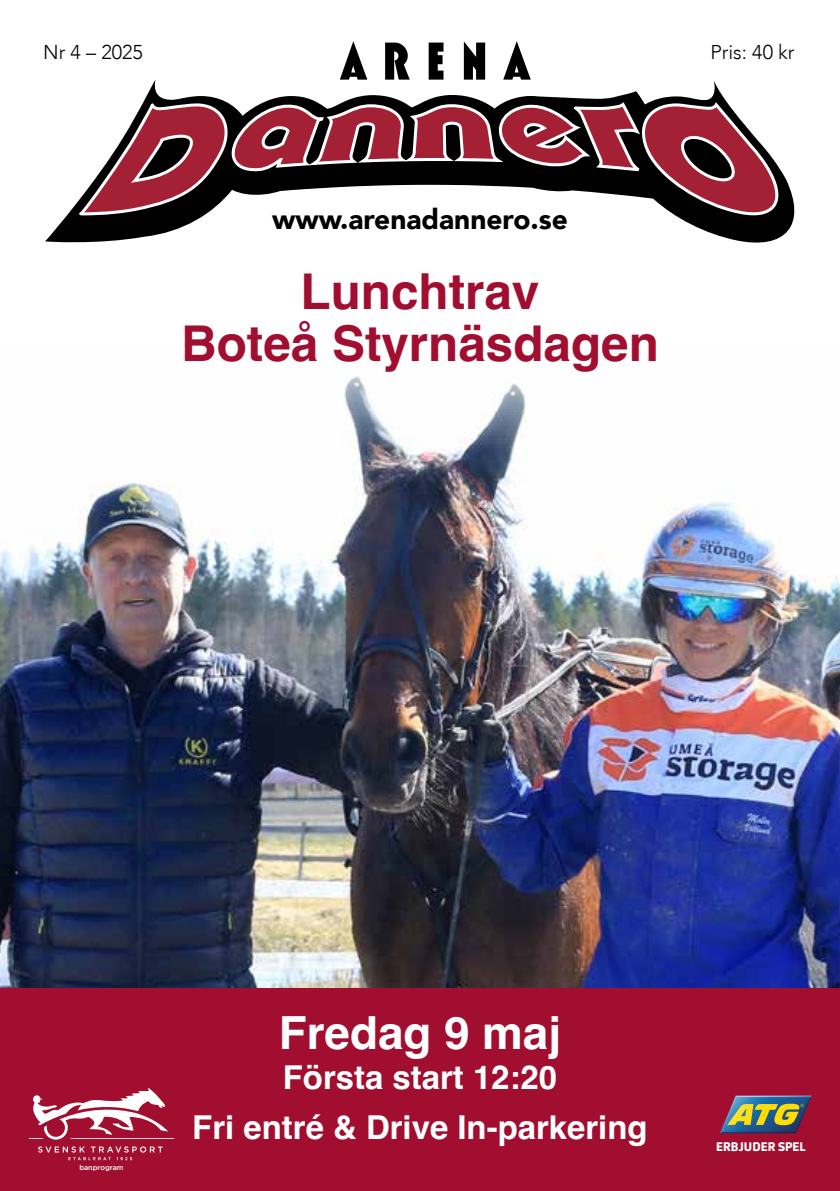
<style>
.page{position:relative;width:840px;height:1191px;background:#fff}
.page>*{position:absolute;margin:0;border:0;box-sizing:border-box;transform-origin:0 0}
.t1{font:700 49.4px/52px "Helvetica";color:#a10e2f;text-align:center}
.t2{font:700 45.8px "Helvetica";color:#fff}
.t3{font:700 32.8px "Helvetica";color:#fff}
.t4{font:900 28px "Avenir";color:#000}
.t5{font:300 20px "Avenir";color:#000}
.t6{font:800 12px "ATG Text";color:#fff}
.t7{font:500 7px "Gotham";color:#fff}
</style>
<div class="page">
<img style="left:0;top:376px;width:839px;height:612px">
<svg style="left:45px;top:77px;width:748px;height:166px"></svg>
<svg style="left:79px;top:100px;width:707px;height:120px"></svg>
<svg style="left:339px;top:41px;width:28px;height:39px"></svg>
<svg style="left:385px;top:43px;width:24px;height:37px"></svg>
<svg style="left:428px;top:43px;width:15px;height:37px"></svg>
<svg style="left:463px;top:41px;width:22px;height:39px"></svg>
<svg style="left:503px;top:41px;width:27px;height:39px"></svg>
<div style="left:0;top:988px;width:839px;height:203px;background:#a10e2f"></div>
<svg style="left:720px;top:1095px;width:91px;height:38px"></svg>
<svg style="left:38px;top:1146px;width:125px;height:14px"></svg>
<svg style="left:29px;top:1088px;width:145px;height:51px"></svg>
<p class="t5" style="left:43px;top:40px;width:101px">Nr 4 – 2025</p>
<p class="t5" style="left:710px;top:40px;width:86px">Pris: 40 kr</p>
<p class="t4" style="left:272px;top:196px;width:297px">www.arenadannero.se</p>
<h1 class="t1" style="left:181px;top:271px;width:479px">Lunchtrav<br>Boteå Styrnäsdagen</h1>
<p class="t7" style="left:79px;top:1164px;width:46px">banprogram</p>
<h2 class="t2" style="left:279px;top:1005px;width:283px">Fredag 9 maj</h2>
<p class="t3" style="left:283px;top:1057px;width:276px">Första start 12:20</p>
<p class="t3" style="left:192px;top:1107px;width:456px">Fri entré &amp; Drive In-parkering</p>
<p class="t6" style="left:715px;top:1139px;width:91px">ERBJUDER SPEL</p>
</div>
